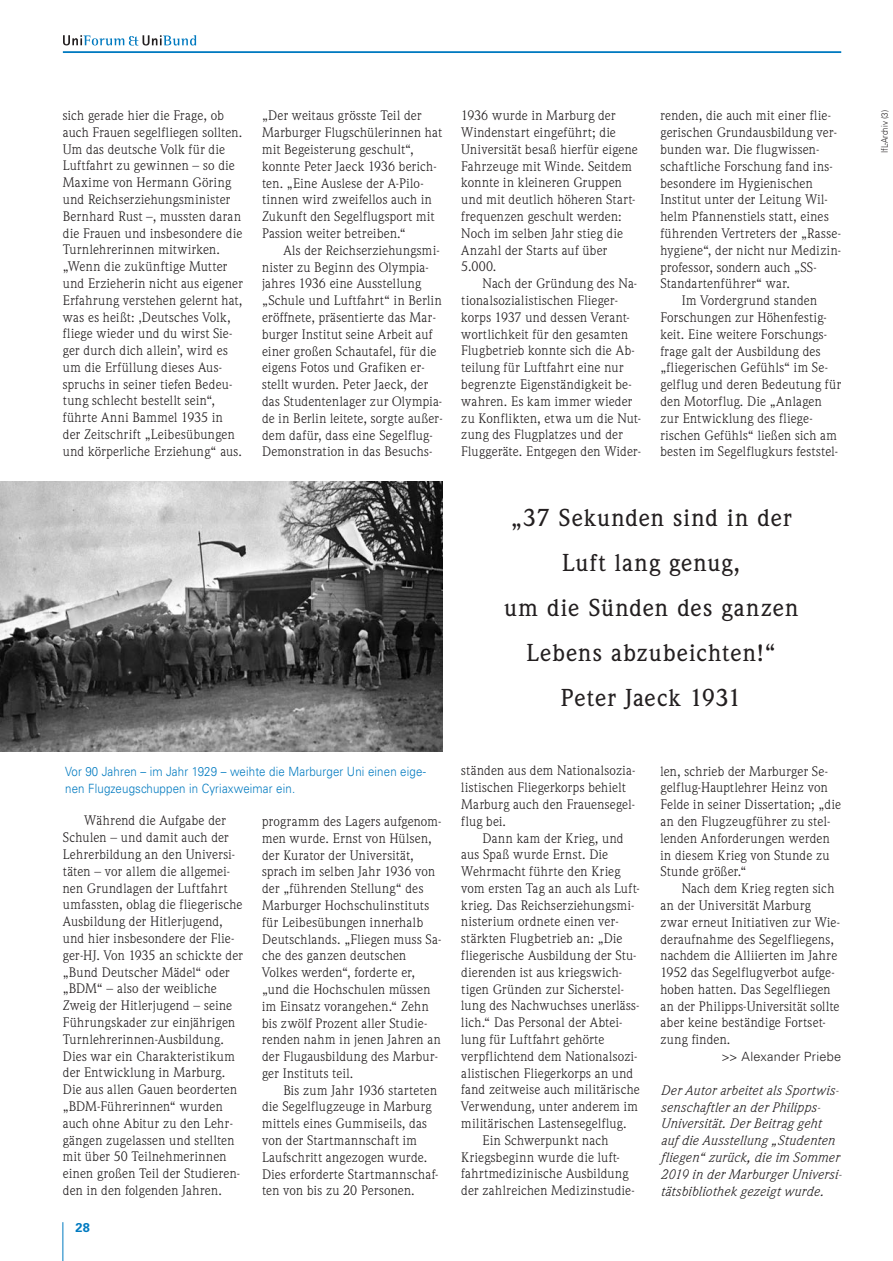
<style>
.page{position:relative;width:893px;height:1261px;background:#fff}
.page>*{position:absolute;margin:0;border:0;box-sizing:border-box;transform-origin:0 0}
.t1{font:500 24px/45px "Weidemann Std";letter-spacing:.035em;color:#231f20;text-align:center}
.t2{font:13.5px/16.8px "Weidemann Std";letter-spacing:.02em;color:#231f20}
.t3{font:italic 13.5px/16.8px "Weidemann Std";letter-spacing:.02em;color:#231f20}
.t4{font:300 12.75px/16.8px "Univers LT Std";letter-spacing:.015em;color:#007ac0;scale:.9 1}
.t5{font:300 12.75px "Univers LT Std";letter-spacing:.02em;color:#231f20}
.t6{font:700 12.75px "Univers LT Std";color:#007ac0}
.t7{font:300 9px "Univers LT Std";letter-spacing:.005em;color:#231f20;scale:.88 1}
</style>
<div class="page">
<hr style="left:63px;top:1222px;width:1px;height:39px;background:#007ac0">
<hr style="left:63px;top:51px;width:778px;height:2px;background:#007ac0">
<svg style="left:63px;top:35px;width:133px;height:11px"></svg>
<img style="left:0;top:482px;width:443px;height:269px">
<p class="t2" style="left:63px;top:107px;width:181px">sich gerade hier die Frage, ob auch Frauen segelfliegen sollten.<br>Um das deutsche Volk für die<br>Luftfahrt zu gewinnen – so die<br>Maxime von Hermann Göring und Reichserziehungsminister<br>Bernhard Rust –, mussten daran die Frauen und insbesondere die<br>Turnlehrerinnen mitwirken. „Wenn die zukünftige Mutter und Erzieherin nicht aus eigener<br>Erfahrung verstehen gelernt hat, was es heißt: ‚Deutsches Volk, fliege wieder und du wirst Sie&shy;ger durch dich allein’, wird es um die Erfüllung dieses Aus&shy;spruchs in seiner tiefen Bedeu&shy;tung schlecht bestellt sein“, führte Anni Bammel 1935 in der Zeitschrift „Leibesübungen und körperliche Erziehung“ aus.</p>
<p class="t2" style="left:262px;top:107px;width:181px">„Der weitaus grösste Teil der<br>Marburger Flugschülerinnen hat mit Begeisterung geschult“, konnte Peter Jaeck 1936 berich&shy;ten. „Eine Auslese der A-Pilo&shy;tinnen wird zweifellos auch in<br>Zukunft den Segelflugsport mit<br>Passion weiter betreiben.“</p>
<p class="t2" style="left:262px;top:242px;width:182px;text-indent:21px">Als der Reichserziehungsmi&shy;nister zu Beginn des Olympia&shy;jahres 1936 eine Ausstellung „Schule und Luftfahrt“ in Berlin eröffnete, präsentierte das Mar&shy;burger Institut seine Arbeit auf einer großen Schautafel, für die eigens Fotos und Grafiken er&shy;stellt wurden. Peter Jaeck, der das Studentenlager zur Olympia&shy;de in Berlin leitete, sorgte außer&shy;dem dafür, dass eine Segelflug-<br>Demonstration in das Besuchs-</p>
<p class="t2" style="left:461px;top:107px;width:178px">1936 wurde in Marburg der<br>Windenstart eingeführt; die<br>Universität besaß hierfür eigene<br>Fahrzeuge mit Winde. Seitdem konnte in kleineren Gruppen und mit deutlich höheren Start&shy;frequenzen geschult werden:<br>Noch im selben Jahr stieg die<br>Anzahl der Starts auf über<br>5.000.</p>
<p class="t2" style="left:461px;top:275px;width:181px;text-indent:21px">Nach der Gründung des Na&shy;tionalsozialistischen Flieger&shy;korps 1937 und dessen Verant&shy;wortlichkeit für den gesamten<br>Flugbetrieb konnte sich die Ab&shy;teilung für Luftfahrt eine nur begrenzte Eigenständigkeit be&shy;wahren. Es kam immer wieder zu Konflikten, etwa um die Nut&shy;zung des Flugplatzes und der<br>Fluggeräte. Entgegen den Wider-</p>
<p class="t2" style="left:660px;top:107px;width:172px">renden, die auch mit einer flie-</p>
<p class="t2" style="left:660px;top:124px;width:178px">gerischen Grundausbildung ver-</p>
<p class="t2" style="left:660px;top:141px;width:160px">bunden war. Die flugwissen-</p>
<p class="t2" style="left:660px;top:158px;width:174px">schaftliche Forschung fand ins-</p>
<p class="t2" style="left:660px;top:175px;width:154px">besondere im Hygienischen</p>
<p class="t2" style="left:660px;top:191px;width:169px">Institut unter der Leitung Wil-</p>
<p class="t2" style="left:660px;top:208px;width:170px">helm Pfannenstiels statt, eines</p>
<p class="t2" style="left:660px;top:225px;width:182px">führenden Vertreters der „Rasse-</p>
<p class="t2" style="left:660px;top:242px;width:182px">hygiene“, der nicht nur Medizin-</p>
<p class="t2" style="left:660px;top:258px;width:158px">professor, sondern auch „SS-</p>
<p class="t2" style="left:660px;top:275px;width:131px">Standartenführer“ war.</p>
<p class="t2" style="left:682px;top:292px;width:137px">Im Vordergrund standen</p>
<p class="t2" style="left:660px;top:309px;width:168px">Forschungen zur Höhenfestig-</p>
<p class="t2" style="left:660px;top:326px;width:168px">keit. Eine weitere Forschungs-</p>
<p class="t2" style="left:660px;top:342px;width:162px">frage galt der Ausbildung des</p>
<p class="t2" style="left:660px;top:359px;width:169px">„fliegerischen Gefühls“ im Se-</p>
<p class="t2" style="left:660px;top:376px;width:182px">gelflug und deren Bedeutung für</p>
<p class="t2" style="left:660px;top:393px;width:163px">den Motorflug. Die „Anlagen</p>
<p class="t2" style="left:660px;top:410px;width:154px">zur Entwicklung des fliege-</p>
<p class="t2" style="left:660px;top:426px;width:178px">rischen Gefühls“ ließen sich am</p>
<p class="t2" style="left:660px;top:443px;width:179px">besten im Segelflugkurs feststel-</p>
<h1 class="t1" style="left:504px;top:496px;width:296px">„37 Sekunden sind in der<br>Luft lang genug,<br>um die Sünden des ganzen<br>Lebens abzubeichten!“<br>Peter Jaeck 1931</h1>
<p class="t4" style="left:65px;top:763px;width:402px">Vor 90 Jahren – im Jahr 1929 – weihte die Marburger Uni einen eige&shy;nen Flugzeugschuppen in Cyriaxweimar ein.</p>
<p class="t2" style="left:63px;top:812px;width:182px;text-indent:21px">Während die Aufgabe der<br>Schulen – und damit auch der<br>Lehrerbildung an den Universi&shy;täten – vor allem die allgemei&shy;nen Grundlagen der Luftfahrt umfassten, oblag die fliegerische<br>Ausbildung der Hitlerjugend, und hier insbesondere der Flie&shy;ger-HJ. Von 1935 an schickte der „Bund Deutscher Mädel“ oder „BDM“ – also der weibliche<br>Zweig der Hitlerjugend – seine<br>Führungskader zur einjährigen<br>Turnlehrerinnen-Ausbildung.<br>Dies war ein Charakteristikum der Entwicklung in Marburg.<br>Die aus allen Gauen beorderten „BDM-Führerinnen“ wurden auch ohne Abitur zu den Lehr&shy;gängen zugelassen und stellten mit über 50 Teilnehmerinnen einen großen Teil der Studieren&shy;den in den folgenden Jahren.</p>
<p class="t6" style="left:76px;top:1221px;width:16px">28</p>
<p class="t2" style="left:262px;top:813px;width:181px">programm des Lagers aufgenom&shy;men wurde. Ernst von Hülsen, der Kurator der Universität, sprach im selben Jahr 1936 von der „führenden Stellung“ des<br>Marburger Hochschulinstituts für Leibesübungen innerhalb<br>Deutschlands. „Fliegen muss Sa&shy;che des ganzen deutschen<br>Volkes werden“, forderte er, „und die Hochschulen müssen im Einsatz vorangehen.“ Zehn bis zwölf Prozent aller Studie&shy;renden nahm in jenen Jahren an der Flugausbildung des Marbur&shy;ger Instituts teil.</p>
<p class="t2" style="left:262px;top:1082px;width:178px;text-indent:21px">Bis zum Jahr 1936 starteten die Segelflugzeuge in Marburg mittels eines Gummiseils, das von der Startmannschaft im<br>Laufschritt angezogen wurde.<br>Dies erforderte Startmannschaf&shy;ten von bis zu 20 Personen.</p>
<p class="t2" style="left:461px;top:762px;width:175px">ständen aus dem Nationalsozia&shy;listischen Fliegerkorps behielt<br>Marburg auch den Frauensegel&shy;flug bei.</p>
<p class="t2" style="left:482px;top:829px;width:143px">Dann kam der Krieg, und</p>
<p class="t2" style="left:461px;top:846px;width:148px">aus Spaß wurde Ernst. Die</p>
<p class="t2" style="left:461px;top:863px;width:161px">Wehrmacht führte den Krieg</p>
<p class="t2" style="left:461px;top:880px;width:180px">vom ersten Tag an auch als Luft-</p>
<p class="t2" style="left:461px;top:897px;width:175px">krieg. Das Reichserziehungsmi-</p>
<p class="t2" style="left:461px;top:913px;width:159px">nisterium ordnete einen ver-</p>
<p class="t2" style="left:461px;top:930px;width:163px">stärkten Flugbetrieb an: „Die</p>
<p class="t2" style="left:461px;top:947px;width:177px">fliegerische Ausbildung der Stu-</p>
<p class="t2" style="left:461px;top:964px;width:162px">dierenden ist aus kriegswich-</p>
<p class="t2" style="left:461px;top:980px;width:164px">tigen Gründen zur Sicherstel-</p>
<p class="t2" style="left:461px;top:997px;width:180px">lung des Nachwuchses unerläss-</p>
<p class="t2" style="left:461px;top:1014px;width:163px">lich.“ Das Personal der Abtei-</p>
<p class="t2" style="left:461px;top:1031px;width:145px">lung für Luftfahrt gehörte</p>
<p class="t2" style="left:461px;top:1048px;width:178px">verpflichtend dem Nationalsozi-</p>
<p class="t2" style="left:461px;top:1064px;width:174px">alistischen Fliegerkorps an und</p>
<p class="t2" style="left:461px;top:1081px;width:180px">fand zeitweise auch militärische</p>
<p class="t2" style="left:461px;top:1098px;width:178px">Verwendung, unter anderem im</p>
<p class="t2" style="left:461px;top:1115px;width:167px">militärischen Lastensegelflug.</p>
<p class="t2" style="left:482px;top:1132px;width:127px">Ein Schwerpunkt nach</p>
<p class="t2" style="left:461px;top:1148px;width:160px">Kriegsbeginn wurde die luft-</p>
<p class="t2" style="left:461px;top:1165px;width:169px">fahrtmedizinische Ausbildung</p>
<p class="t2" style="left:461px;top:1182px;width:175px">der zahlreichen Medizinstudie-</p>
<p class="t2" style="left:660px;top:762px;width:182px">len, schrieb der Marburger Se&shy;gelflug-Hauptlehrer Heinz von<br>Felde in seiner Dissertation; „die an den Flugzeugführer zu stel&shy;lenden Anforderungen werden in diesem Krieg von Stunde zu<br>Stunde größer.“</p>
<p class="t2" style="left:660px;top:880px;width:181px;text-indent:21px">Nach dem Krieg regten sich an der Universität Marburg zwar erneut Initiativen zur Wie&shy;deraufnahme des Segelfliegens, nachdem die Alliierten im Jahre<br>1952 das Segelflugverbot aufge&shy;hoben hatten. Das Segelfliegen an der Philipps-Universität sollte aber keine beständige Fortset&shy;zung finden.</p>
<p class="t5" style="left:721px;top:1049px;width:121px">&gt;&gt; Alexander Priebe</p>
<p class="t3" style="left:660px;top:1082px;width:183px">Der Autor arbeitet als Sportwis&shy;senschaftler an der Philipps-<br>Universität. Der Beitrag geht<br>auf die Ausstellung „Studenten fliegen“ zurück, die im Sommer<br>2019 in der Marburger Universi&shy;tätsbibliothek gezeigt wurde.</p>
<p class="t7" style="left:879px;top:153px;width:50px;rotate:-90deg">IfL-Archiv (3)</p>
</div>
